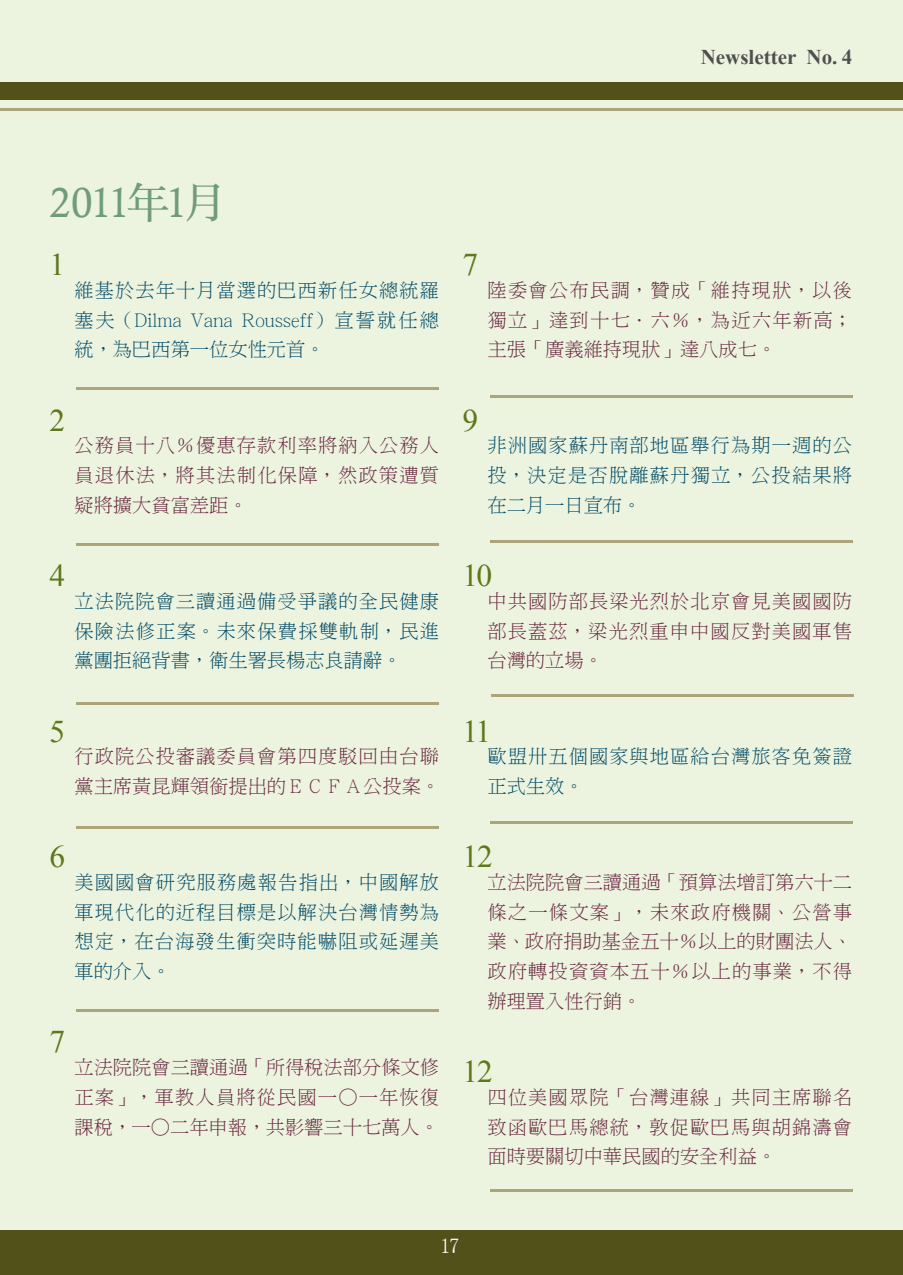
<style>
.page{position:relative;width:903px;height:1275px;background:#fff}
.page>*{position:absolute;margin:0;border:0;box-sizing:border-box;transform-origin:0 0}
.段落1{font:42px "Calisto";color:#709c7c}
.段落1-2{font:31.5px "Times New Roman";letter-spacing:-.05em;color:#5e781a}
.t1{font:700 21px "Times New Roman";color:#4f4f50}
.t2{font:21px "MS P Mincho";color:#fff}
.內文{font:19.25px/29.8px "DF Ming Lt HKP BF";letter-spacing:.055em;color:#692641;text-align:justify}
.內文-2{font:19.25px/29.8px "DF Ming Lt HKP BF";letter-spacing:.055em;color:#004966;text-align:justify}
.內文-3{font:19.25px/29.8px "DF Ming Lt HKP BF";letter-spacing:.03em;color:#692641}
.s1{font-family:"DF Ming Bd HKP BF"}
</style>
<div class="page">
<div style="left:0;top:0;width:903px;height:1262px;background:#ecf4df"></div>
<div style="left:0;top:83px;width:903px;height:17px;background:#525119"></div>
<hr style="left:0;top:108px;width:903px;height:3px;background:#ada479">
<div style="left:0;top:1230px;width:903px;height:45px;background:#525119"></div>
<hr style="left:77px;top:387px;width:362px;height:2px;background:#ada479">
<hr style="left:77px;top:543px;width:362px;height:3px;background:#ada479">
<hr style="left:77px;top:702px;width:362px;height:2px;background:#ada479">
<hr style="left:77px;top:826px;width:362px;height:2px;background:#ada479">
<hr style="left:77px;top:1009px;width:362px;height:3px;background:#ada479">
<hr style="left:490px;top:395px;width:362px;height:3px;background:#ada479">
<hr style="left:490px;top:541px;width:362px;height:2px;background:#ada479">
<hr style="left:491px;top:694px;width:362px;height:3px;background:#ada479">
<hr style="left:490px;top:821px;width:362px;height:2px;background:#ada479">
<hr style="left:490px;top:1189px;width:362px;height:3px;background:#ada479">
<p class="t1" style="left:701px;top:43px;width:153px">Newsletter No. 4</p>
<p class="段落1" style="left:50px;top:178px;width:177px">2011<span class="s1">年</span>1<span class="s1">月</span></p>
<p class="段落1-2" style="left:50px;top:243px;width:17px">1</p>
<p class="內文-2" style="left:74px;top:275px;width:366px">維基於去年十月當選的巴西新任女總統羅塞夫（Dilma Vana Rousseff）宣誓就任總統，為巴西第一位女性元首。</p>
<p class="段落1-2" style="left:50px;top:399px;width:17px">2</p>
<p class="內文" style="left:74px;top:431px;width:366px">公務員十八％優惠存款利率將納入公務人員退休法，將其法制化保障，然政策遭質疑將擴大貧富差距。</p>
<p class="段落1-2" style="left:50px;top:554px;width:17px">4</p>
<p class="內文-2" style="left:74px;top:586px;width:366px">立法院院會三讀通過備受爭議的全民健康保險法修正案。未來保費採雙軌制，民進黨團拒絕背書，衛生署長楊志良請辭。</p>
<p class="段落1-2" style="left:50px;top:710px;width:17px">5</p>
<p class="內文-3" style="left:74px;top:741px;width:367px">行政院公投審議委員會第四度駁回由台聯黨主席黃昆輝領銜提出的ＥＣＦＡ公投案。</p>
<p class="段落1-2" style="left:50px;top:835px;width:17px">6</p>
<p class="內文-2" style="left:74px;top:867px;width:366px">美國國會研究服務處報告指出，中國解放軍現代化的近程目標是以解決台灣情勢為想定，在台海發生衝突時能嚇阻或延遲美軍的介入。</p>
<p class="段落1-2" style="left:50px;top:1021px;width:17px">7</p>
<p class="內文" style="left:74px;top:1052px;width:366px">立法院院會三讀通過「所得稅法部分條文修正案」，軍教人員將從民國一○一年恢復課稅，一○二年申報，共影響三十七萬人。</p>
<p class="段落1-2" style="left:463px;top:243px;width:17px">7</p>
<p class="內文" style="left:487px;top:275px;width:366px">陸委會公布民調，贊成「維持現狀，以後獨立」達到十七．六％，為近六年新高；主張「廣義維持現狀」達八成七。</p>
<p class="段落1-2" style="left:463px;top:399px;width:17px">9</p>
<p class="內文-2" style="left:487px;top:431px;width:366px">非洲國家蘇丹南部地區舉行為期一週的公投，決定是否脫離蘇丹獨立，公投結果將在二月一日宣布。</p>
<p class="段落1-2" style="left:463px;top:554px;width:31px">10</p>
<p class="內文" style="left:487px;top:586px;width:366px">中共國防部長梁光烈於北京會見美國國防部長蓋茲，梁光烈重申中國反對美國軍售台灣的立場。</p>
<p class="段落1-2" style="left:463px;top:710px;width:30px">11</p>
<p class="內文-2" style="left:487px;top:741px;width:366px">歐盟卅五個國家與地區給台灣旅客免簽證正式生效。</p>
<p class="段落1-2" style="left:463px;top:835px;width:32px">12</p>
<p class="內文" style="left:487px;top:867px;width:366px">立法院院會三讀通過「預算法增訂第六十二條之一條文案」，未來政府機關、公營事業、政府捐助基金五十％以上的財團法人、政府轉投資資本五十％以上的事業，不得辦理置入性行銷。</p>
<p class="段落1-2" style="left:463px;top:1050px;width:32px">12</p>
<p class="內文" style="left:487px;top:1082px;width:366px">四位美國眾院「台灣連線」共同主席聯名致函歐巴馬總統，敦促歐巴馬與胡錦濤會面時要關切中華民國的安全利益。</p>
<p class="t2" style="left:440px;top:1235px;width:21px">17</p>
</div>
